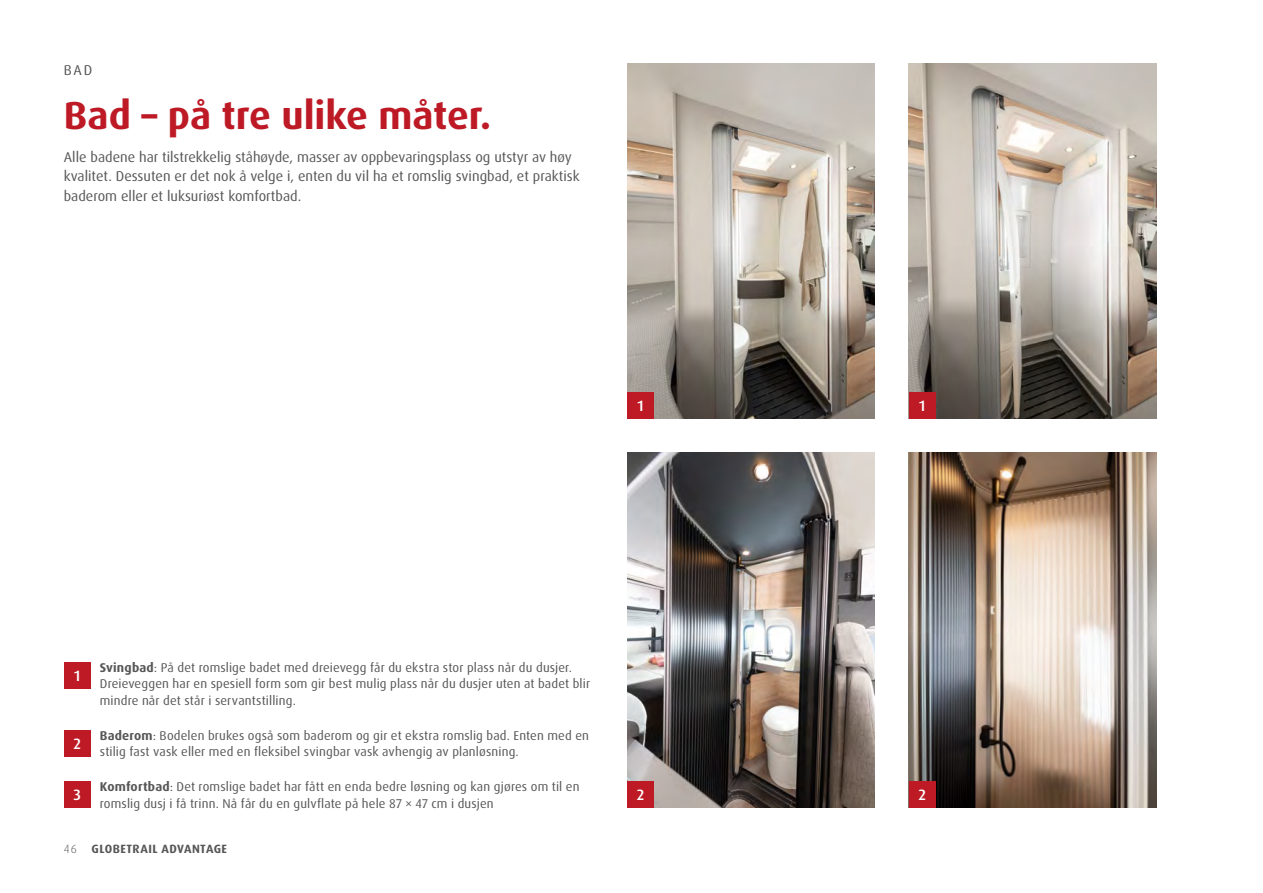
<style>
.page{position:relative;width:1263px;height:893px;background:#fff}
.page>*{position:absolute;margin:0;border:0;box-sizing:border-box;transform-origin:0 0}
.t1{font:700 39px "Dax Pro";color:#bd1a26}
.t2{font:500 15px "Dax Pro";color:#fff}
.t3{font:14.25px/19.5px "Dax Pro";color:#565656}
.t4{font:12.75px/16.5px "Dax Pro";letter-spacing:.015em;color:#565656}
.t5{font:700 12px "Dax Pro";letter-spacing:.04em;color:#565656}
.s1{font-weight:700}
.s2{font-weight:300}
</style>
<div class="page">
<img style="left:627px;top:64px;width:248px;height:355px">
<img style="left:909px;top:64px;width:248px;height:355px">
<img style="left:627px;top:453px;width:248px;height:355px">
<img style="left:909px;top:453px;width:248px;height:355px">
<div style="left:627px;top:781px;width:27px;height:27px;background:#bd1a26"></div>
<div style="left:627px;top:392px;width:27px;height:27px;background:#bd1a26"></div>
<div style="left:909px;top:392px;width:27px;height:27px;background:#bd1a26"></div>
<div style="left:909px;top:781px;width:27px;height:27px;background:#bd1a26"></div>
<div style="left:64px;top:662px;width:27px;height:27px;background:#bd1a26"></div>
<div style="left:64px;top:730px;width:27px;height:26px;background:#bd1a26"></div>
<div style="left:64px;top:781px;width:27px;height:27px;background:#bd1a26"></div>
<p class="t3" style="left:64px;top:60px;width:30px">BAD</p>
<h1 class="t1" style="left:64px;top:90px;width:429px">Bad – på tre ulike måter.</h1>
<p class="t3" style="left:64px;top:147px;width:518px">Alle badene har tilstrekkelig ståhøyde, masser av oppbevaringsplass og utstyr av høy kvalitet. Dessuten er det nok å velge i, enten du vil ha et romslig svingbad, et praktisk baderom eller et luksuriøst komfortbad.</p>
<p class="t2" style="left:637px;top:396px;width:8px">1</p>
<p class="t2" style="left:919px;top:396px;width:8px">1</p>
<p class="t2" style="left:74px;top:666px;width:8px">1</p>
<p class="t2" style="left:73px;top:734px;width:9px">2</p>
<p class="t2" style="left:73px;top:785px;width:9px">3</p>
<p class="t4" style="left:100px;top:659px;width:492px"><span class="s1">Svingbad</span>: På det romslige badet med dreievegg får du ekstra stor plass når du dusjer.<br>Dreieveggen har en spesiell form som gir best mulig plass når du dusjer uten at badet blir mindre når det står i servantstilling.</p>
<p class="t4" style="left:100px;top:727px;width:491px"><span class="s1">Baderom</span>: Bodelen brukes også som baderom og gir et ekstra romslig bad. Enten med en stilig fast vask eller med en fleksibel svingbar vask avhengig av planløsning.</p>
<p class="t4" style="left:100px;top:778px;width:481px"><span class="s1">Komfortbad</span>: Det romslige badet har fått en enda bedre løsning og kan gjøres om til en romslig dusj i få trinn. Nå får du en gulvflate på hele 87 × 47 cm i dusjen</p>
<p class="t5" style="left:64px;top:841px;width:165px"><span class="s2">46</span> GLOBETRAIL ADVANTAGE</p>
<p class="t2" style="left:637px;top:785px;width:9px">2</p>
<p class="t2" style="left:918px;top:785px;width:9px">2</p>
</div>
